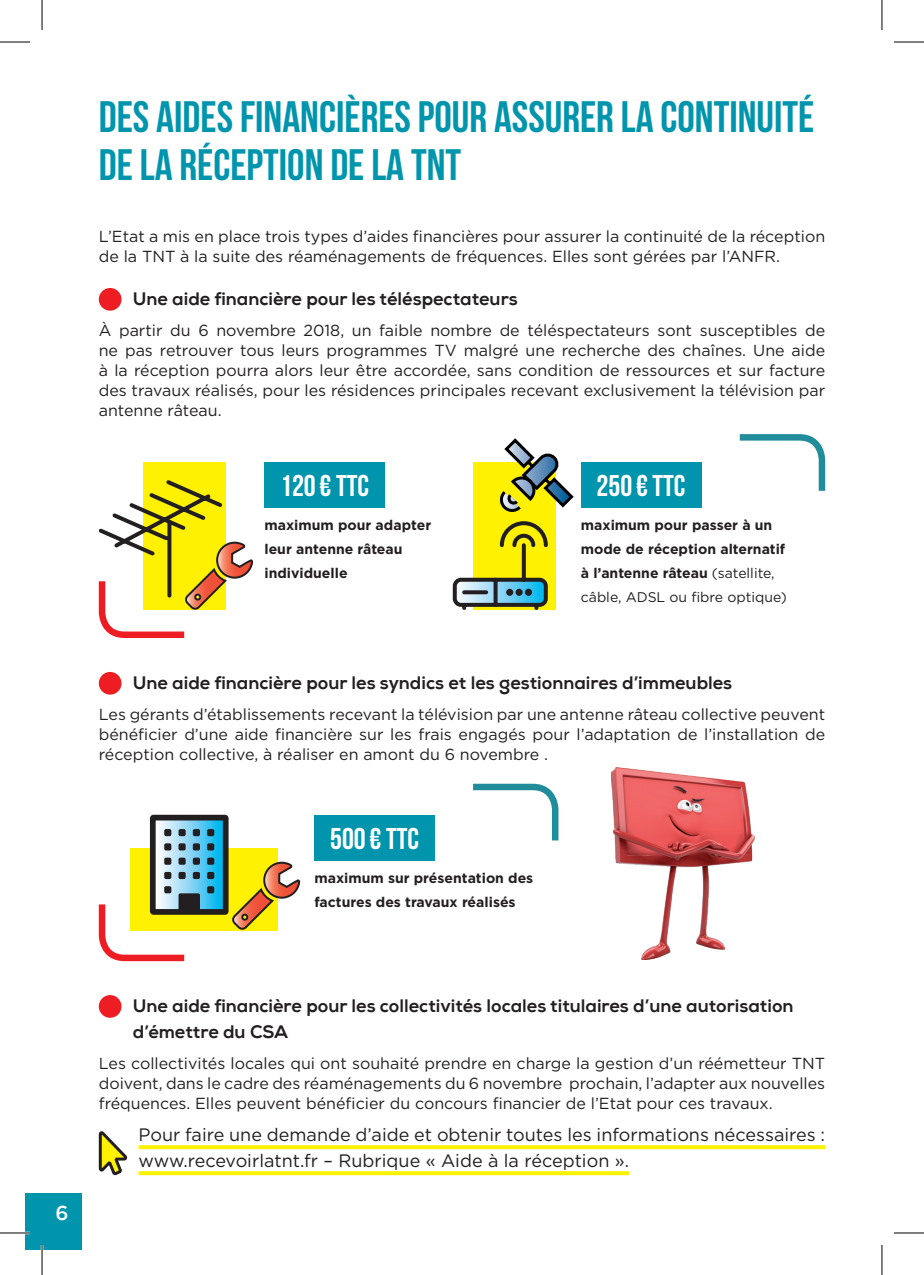
<style>
.page{position:relative;width:924px;height:1275px;background:#fff}
.page>*{position:absolute;margin:0;border:0;box-sizing:border-box;transform-origin:0 0}
.Intertitre_2{font:44px/48px "Bebas Neue";color:#0095ad}
.t1{font:30px "Bebas Neue";color:#fff}
.Pagination_bleu{font:500 20px "Gotham";color:#fff}
.Intertitre_2-2{font:18px/26px "Nexa X Bold";color:#231f20}
.Texte{font:18px/26px "Gotham";color:#231f20}
.Intertitre_3{font:18px "Nexa X Bold";color:#231f20}
.Texte-2{font:16px/20px "Gotham";color:#231f20;text-align:justify}
.Texte-3{font:700 14px/24px "Gotham";color:#231f20}
.s1{font-weight:400}
</style>
<div class="page">
<img style="left:611px;top:768px;width:143px;height:191px">
<svg style="left:138px;top:1145px;width:686px;height:4px;background:#fff10b"></svg>
<svg style="left:138px;top:1171px;width:491px;height:4px;background:#fff10c"></svg>
<div style="left:99px;top:288px;width:22px;height:23px;background:#ee1d23;border-radius:50%"></div>
<div style="left:264px;top:462px;width:120px;height:46px;background:#0095ad"></div>
<div style="left:580px;top:462px;width:120px;height:46px;background:#0095ad"></div>
<div style="left:143px;top:462px;width:83px;height:148px;background:#fff101"></div>
<svg style="left:98px;top:480px;width:156px;height:158px"></svg>
<svg style="left:739px;top:434px;width:87px;height:57px"></svg>
<svg style="left:452px;top:438px;width:122px;height:171px"></svg>
<div style="left:99px;top:672px;width:22px;height:22px;background:#ee1d23;border-radius:50%"></div>
<div style="left:314px;top:815px;width:120px;height:45px;background:#0095ad"></div>
<svg style="left:473px;top:783px;width:86px;height:58px"></svg>
<svg style="left:98px;top:814px;width:203px;height:148px"></svg>
<div style="left:99px;top:995px;width:22px;height:22px;background:#ee1d23;border-radius:50%"></div>
<svg style="left:98px;top:1131px;width:30px;height:45px"></svg>
<div style="left:25px;top:1193px;width:57px;height:57px;background:#0095ad"></div>
<hr style="left:0;top:1231px;width:30px;height:3px;background:#fff">
<hr style="left:41px;top:1245px;width:2px;height:30px;background:#fff">
<hr style="left:0;top:42px;width:30px;height:1px;background:#000">
<hr style="left:893px;top:42px;width:30px;height:1px;background:#000">
<hr style="left:0;top:1232px;width:30px;height:1px;background:#000">
<hr style="left:893px;top:1232px;width:30px;height:1px;background:#000">
<hr style="left:42px;top:0;width:1px;height:30px;background:#000">
<hr style="left:42px;top:1245px;width:1px;height:30px;background:#000">
<hr style="left:881px;top:0;width:1px;height:30px;background:#000">
<hr style="left:881px;top:1245px;width:1px;height:30px;background:#000">
<p class="Intertitre_2" style="left:99px;top:92px;width:716px">DES AIDES FINANCIÈRES POUR ASSURER LA CONTINUITÉ<br>DE LA RÉCEPTION DE LA TNT</p>
<p class="Texte-2" style="left:99px;top:226px;width:727px">L’Etat a mis en place trois types d’aides financières pour assurer la continuité de la réception de la TNT à la suite des réaménagements de fréquences. Elles sont gérées par l’ANFR.</p>
<p class="Intertitre_3" style="left:133px;top:288px;width:386px">Une aide financière pour les téléspectateurs</p>
<p class="Texte-2" style="left:99px;top:320px;width:727px">À partir du 6 novembre 2018, un faible nombre de téléspectateurs sont susceptibles de ne pas retrouver tous leurs programmes TV malgré une recherche des chaînes. Une aide à la réception pourra alors leur être accordée, sans condition de ressources et sur facture des travaux réalisés, pour les résidences principales recevant exclusivement la télévision par antenne râteau.</p>
<p class="t1" style="left:280px;top:469px;width:90px">120€ TTC</p>
<p class="Texte-3" style="left:264px;top:513px;width:168px">maximum pour adapter leur antenne râteau individuelle</p>
<p class="t1" style="left:596px;top:469px;width:90px">250€ TTC</p>
<p class="Texte-3" style="left:580px;top:513px;width:207px">maximum pour passer à un mode de réception alternatif à l’antenne râteau <span class="s1">(satellite, câble, ADSL ou fibre optique)</span></p>
<p class="Intertitre_2-2" style="left:133px;top:670px;width:600px">Une aide financière pour les syndics et les gestionnaires d’immeubles</p>
<p class="Texte-2" style="left:99px;top:704px;width:727px">Les gérants d’établissements recevant la télévision par une antenne râteau collective peuvent bénéficier d’une aide financière sur les frais engagés pour l’adaptation de l’installation de réception collective, à réaliser en amont du 6 novembre .</p>
<p class="t1" style="left:330px;top:822px;width:90px">500€ TTC</p>
<p class="Texte-3" style="left:314px;top:866px;width:220px">maximum sur présentation des factures des travaux réalisés</p>
<p class="Pagination_bleu" style="left:55px;top:1202px;width:15px">6</p>
<p class="Intertitre_2-2" style="left:133px;top:993px;width:662px">Une aide financière pour les collectivités locales titulaires d’une autorisation d’émettre du CSA</p>
<p class="Texte-2" style="left:99px;top:1053px;width:727px">Les collectivités locales qui ont souhaité prendre en charge la gestion d’un réémetteur TNT doivent, dans le cadre des réaménagements du 6 novembre prochain, l’adapter aux nouvelles fréquences. Elles peuvent bénéficier du concours financier de l’Etat pour ces travaux.</p>
<p class="Texte" style="left:138px;top:1121px;width:687px">Pour faire une demande d’aide et obtenir toutes les informations nécessaires : www.recevoirlatnt.fr – Rubrique « Aide à la réception ».</p>
</div>
